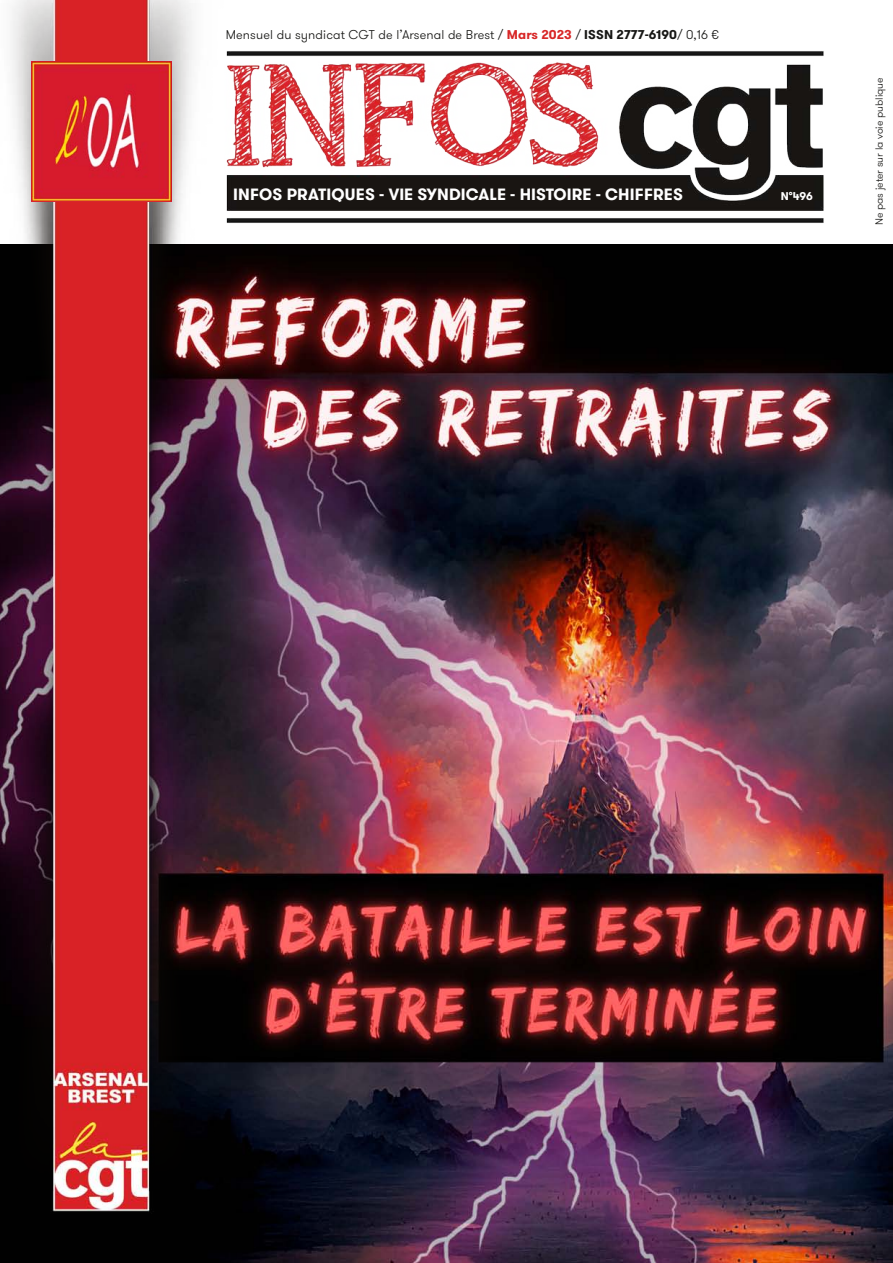
<style>
.page{position:relative;width:893px;height:1263px;background:#fff}
.page>*{position:absolute;margin:0;border:0;box-sizing:border-box;transform-origin:0 0}
.t1{font:700 16.35px "GT Walsheim Pro";letter-spacing:.005em;color:#fff}
.t2{font:300 12.75px "GT Walsheim Pro";letter-spacing:.005em;color:#171715}
.t3{font:700 11.25px "GT Walsheim Pro";color:#fff}
.t4{font:300 10.5px "GT Walsheim Pro";letter-spacing:-.005em;color:#171715}
.s1{font-weight:700;color:#d82727}
.s2{font-weight:700}
</style>
<div class="page">
<img style="left:235px;top:244px;width:658px;height:1019px">
<img style="left:0;top:0;width:235px;height:1263px">
<img style="left:31px;top:62px;width:140px;height:139px">
<img style="left:214px;top:39px;width:610px;height:195px">
<p class="t2" style="left:226px;top:26px;width:495px">Mensuel du syndicat CGT de l’Arsenal de Brest / <span class="s1">Mars 2023</span> / <span class="s2">ISSN 2777-6190</span>/ 0,16 €</p>
<p class="t1" style="left:233px;top:184px;width:451px">INFOS PRATIQUES - VIE SYNDICALE - HISTOIRE - CHIFFRES</p>
<p class="t3" style="left:781px;top:189px;width:34px">N°496</p>
<p class="t4" style="left:872px;top:225px;width:149px;rotate:-90deg">Ne pas jeter sur la voie publique</p>
</div>
